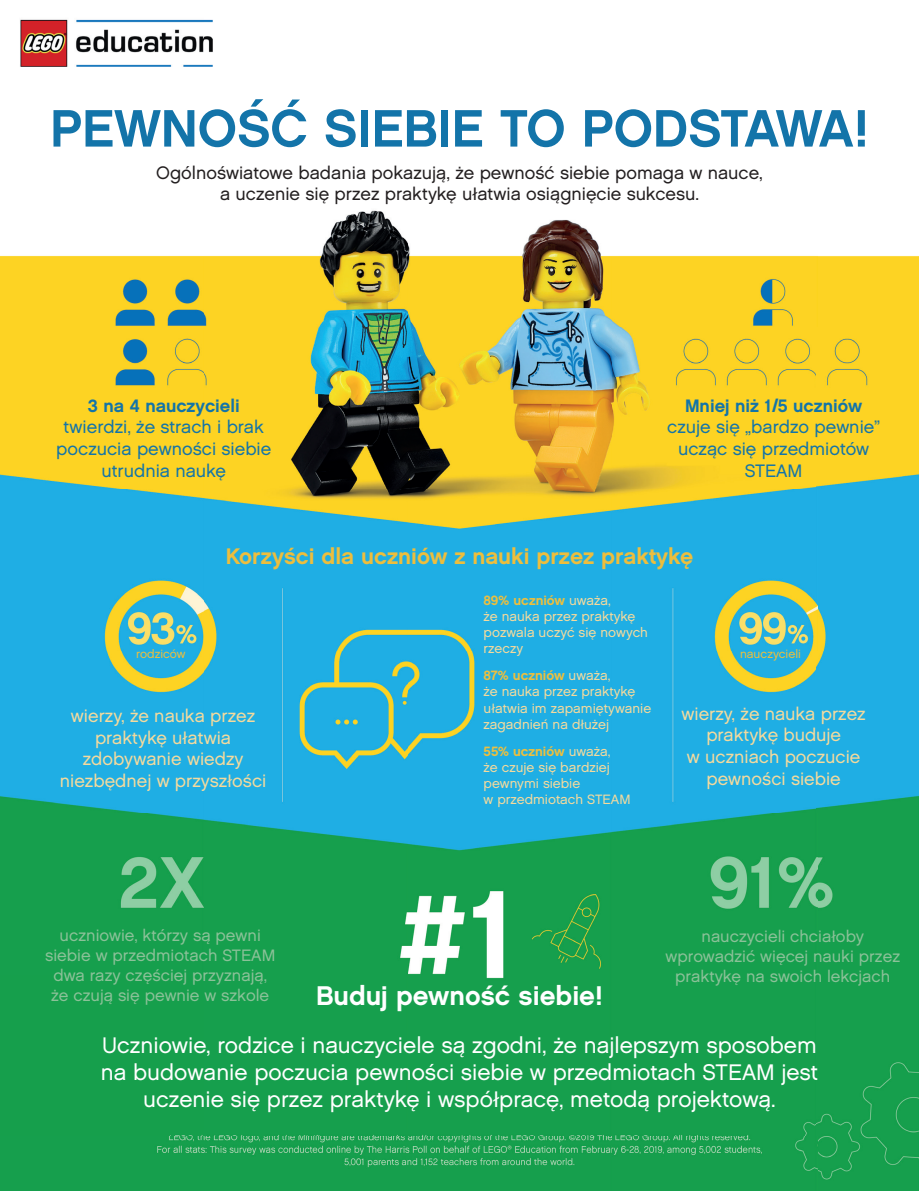
<style>
.page{position:relative;width:919px;height:1191px;background:#fff}
.page>*{position:absolute;margin:0;border:0;box-sizing:border-box;transform-origin:0 0}
.t1{font:700 52.5px "LEGO Chalet 60";color:#1374a9}
.t2{font:700 27px "LEGO Chalet 60";color:#fff}
.t3{font:22.5px/27px "LEGO Chalet 60";color:#fff;text-align:center}
.t4{font:700 22.5px "LEGO Chalet 60";color:#edbe3d}
.t5{font:18px/21.6px "LEGO Chalet 60";color:#f5da9d;text-align:center}
.t6{font:18px/21.6px "LEGO Chalet 60";color:#231f20;text-align:center}
.t7{font:18px/21.6px "LEGO Chalet 60";color:#1374a9;text-align:center}
.t8{font:700 18px "LEGO Chalet 60";color:#1374a9}
.t9{font:16.5px/19.8px "LEGO Chalet 60";color:#8bc198;text-align:center}
.t10{font:13.5px/16.2px "LEGO Chalet 60";color:#f5da9d}
.t11{font:12px "LEGO Chalet 60";color:#edbe3d}
.s1{font-weight:700;color:#eebf3d}
</style>
<div class="page">
<img style="left:0;top:19px;width:918px;height:1172px">
<div style="left:43px;top:89px;width:833px;height:75px;background:#fff"></div>
<div style="left:150px;top:164px;width:619px;height:37px;background:#fff"></div>
<h1 class="t1" style="left:50px;top:95px;width:820px">PEWNOŚĆ SIEBIE TO PODSTAWA!</h1>
<h3 class="t6" style="left:156px;top:162px;width:607px">Ogólnoświatowe badania pokazują, że pewność siebie pomaga w nauce, a uczenie się przez praktykę ułatwia osiągnięcie sukcesu.</h3>
<h3 class="t8" style="left:88px;top:394px;width:153px">3 na 4 nauczycieli</h3>
<h3 class="t7" style="left:56px;top:416px;width:216px">twierdzi, że strach i brak poczucia pewności siebie utrudnia naukę</h3>
<h3 class="t8" style="left:685px;top:394px;width:179px">Mniej niż 1/5 uczniów</h3>
<h3 class="t7" style="left:667px;top:416px;width:214px">czuje się „bardzo pewnie” ucząc się przedmiotów<br>STEAM</h3>
<h3 class="t4" style="left:226px;top:541px;width:469px">Korzyści dla uczniów z nauki przez praktykę</h3>
<p class="t10" style="left:483px;top:592px;width:166px"><span class="s1">89% uczniów</span> uważa,<br>że nauka przez praktykę pozwala uczyć się nowych rzeczy</p>
<p class="t10" style="left:483px;top:667px;width:169px"><span class="s1">87% uczniów</span> uważa,<br>że nauka przez praktykę ułatwia im zapamiętywanie zagadnień na dłużej</p>
<p class="t10" style="left:483px;top:742px;width:148px"><span class="s1">55% uczniów</span> uważa,<br>że czuje się bardziej pewnymi siebie<br>w przedmiotach STEAM</p>
<p class="t11" style="left:136px;top:647px;width:51px">rodziców</p>
<p class="t11" style="left:740px;top:647px;width:62px">nauczycieli</p>
<h3 class="t5" style="left:60px;top:705px;width:208px">wierzy, że nauka przez praktykę ułatwia zdobywanie wiedzy niezbędnej w przyszłości</h3>
<h3 class="t5" style="left:681px;top:702px;width:186px">wierzy, że nauka przez praktykę buduje<br>w uczniach poczucie pewności siebie</h3>
<p class="t9" style="left:45px;top:925px;width:232px">uczniowie, którzy są pewni siebie w przedmiotach STEAM dwa razy częściej przyznają, że czują się pewnie w szkole</p>
<p class="t9" style="left:665px;top:926px;width:236px">nauczycieli chciałoby wprowadzić więcej nauki przez praktykę na swoich lekcjach</p>
<h2 class="t2" style="left:316px;top:978px;width:288px">Buduj pewność siebie!</h2>
<h3 class="t3" style="left:101px;top:1031px;width:718px">Uczniowie, rodzice i nauczyciele są zgodni, że najlepszym sposobem na budowanie poczucia pewności siebie w przedmiotach STEAM jest uczenie się przez praktykę i współpracę, metodą projektową.</h3>
</div>
